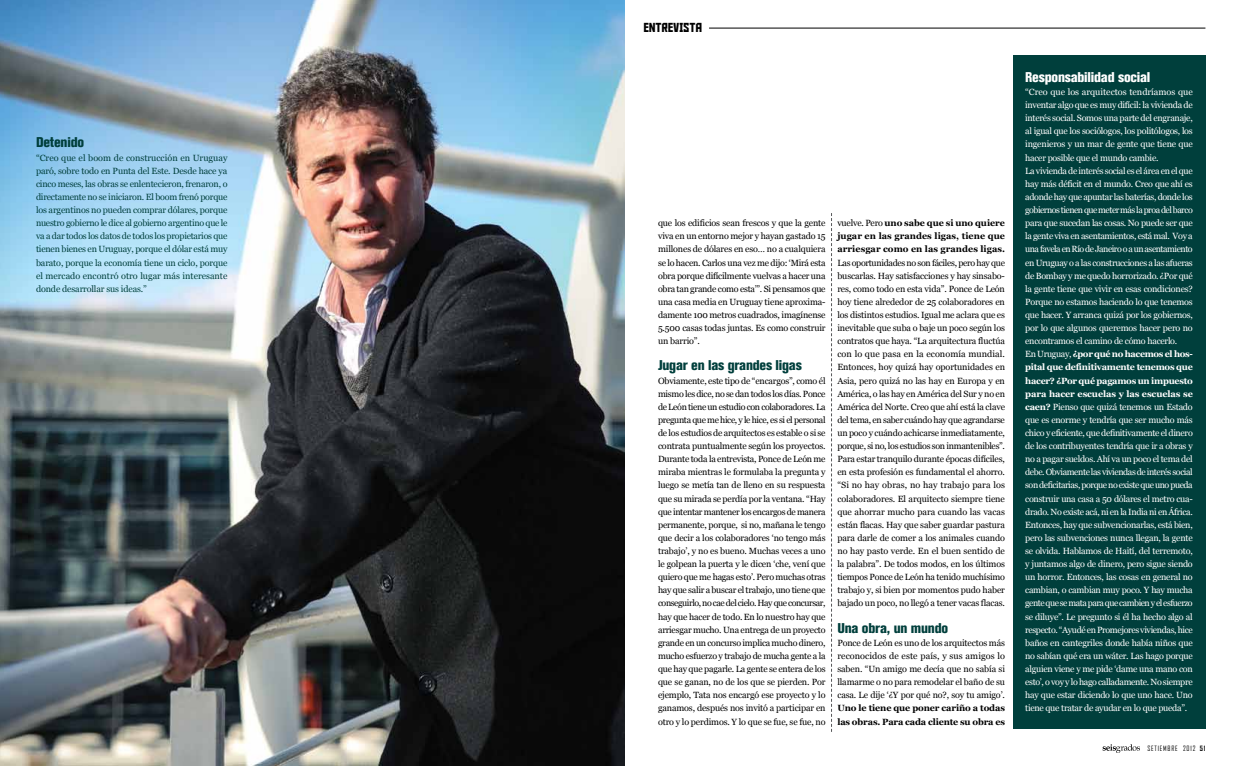
<style>
.page{position:relative;width:1248px;height:766px;background:#fff}
.page>*{position:absolute;margin:0;border:0;box-sizing:border-box;transform-origin:0 0}
.t1{font:800 condensed 14px "Akzidenz Grotesk BE";letter-spacing:-.015em;color:#003f3c}
.t2{font:800 condensed 14px "Akzidenz Grotesk BE";letter-spacing:-.015em;color:#fff}
.t3{font:13px "Aldothe Apache";color:#000}
.t4{font:9px/13.1px "Georgia";letter-spacing:-.015em;color:#000;text-align:justify}
.t5{font:9px/13.1px "Georgia";letter-spacing:-.03em;color:#fff}
.t6{font:9px/13.1px "Georgia";letter-spacing:-.01em;color:#003f3c;text-align:justify}
.t7{font:700 9px/13.1px "Georgia";letter-spacing:-.015em;color:#000;text-align:justify}
.t8{font:7px "Agency FB";letter-spacing:.12em;color:#000}
.s1{font-weight:400}
.s2{font-weight:700}
</style>
<div class="page">
<svg style="left:1102px;top:744px;width:37px;height:8px"></svg>
<div style="left:1012px;top:56px;width:193px;height:672px;background:#003f3c"></div>
<img style="left:0;top:0;width:624px;height:765px">
<hr style="left:709px;top:28px;width:496px;height:1px;background:#000">
<svg style="left:831px;top:213px;width:1px;height:518px"></svg>
<h1 class="t1" style="left:36px;top:134px;width:50px">Detenido</h1>
<p class="t6" style="left:36px;top:151px;width:193px">“Creo que el boom de construcción en Uruguay paró, sobre todo en Punta del Este. Desde hace ya cinco meses, las obras se enlentecieron, frenaron, o directamente no se iniciaron. El boom frenó porque los argentinos no pueden comprar dólares, porque nuestro gobierno le dice al gobierno argentino que le va a dar todos los datos de todos los propietarios que tienen bienes en Uruguay, porque el dólar está muy barato, porque la economía tiene un ciclo, porque el mercado encontró otro lugar más interesante donde desarrollar sus ideas.”</p>
<h2 class="t3" style="left:643px;top:20px;width:60px">ENTREVISTA</h2>
<p class="t4" style="left:658px;top:216px;width:169px">que los edificios sean frescos y que la gente viva en un entorno mejor y hayan gastado 15 millones de dólares en eso… no a cualquiera se lo hacen. Carlos una vez me dijo: ‘Mirá esta obra porque difícilmente vuelvas a hacer una obra tan grande como esta’”. Si pensamos que una casa media en Uruguay tiene aproxima&shy;damente 100 metros cuadrados, imagínense 5.500 casas todas juntas. Es como construir un barrio”.</p>
<h1 class="t1" style="left:658px;top:357px;width:145px">Jugar en las grandes ligas</h1>
<p class="t4" style="left:658px;top:374px;width:169px">Obviamente, este tipo de “encargos”, como él mismo les dice, no se dan todos los días. Ponce de León tiene un estudio con colaboradores. La pregunta que me hice, y le hice, es si el personal de los estudios de arquitectos es estable o si se contrata puntualmente según los proyectos.<br>Durante toda la entrevista, Ponce de León me miraba mientras le formulaba la pregunta y luego se metía tan de lleno en su respuesta que su mirada se perdía por la ventana. “Hay que intentar mantener los encargos de manera permanente, porque, si no, mañana le tengo que decir a los colaboradores ‘no tengo más trabajo’, y no es bueno. Muchas veces a uno le golpean la puerta y le dicen ‘che, vení que quiero que me hagas esto’. Pero muchas otras hay que salir a buscar el trabajo, uno tiene que conseguirlo, no cae del cielo. Hay que concursar, hay que hacer de todo. En lo nuestro hay que arriesgar mucho. Una entrega de un proyecto grande en un concurso implica mucho dinero, mucho esfuerzo y trabajo de mucha gente a la que hay que pagarle. La gente se entera de los que se ganan, no de los que se pierden. Por ejemplo, Tata nos encargó ese proyecto y lo ganamos, después nos invitó a participar en otro y lo perdimos. Y lo que se fue, se fue, no</p>
<p class="t7" style="left:837px;top:216px;width:169px"><span class="s1">vuelve. Pero</span> uno sabe que si uno quiere jugar en las grandes ligas, tiene que arriesgar como en las grandes ligas.</p>
<p class="t4" style="left:837px;top:256px;width:169px">Las oportunidades no son fáciles, pero hay que buscarlas. Hay satisfacciones y hay sinsabo&shy;res, como todo en esta vida”. Ponce de León hoy tiene alrededor de 25 colaboradores en los distintos estudios. Igual me aclara que es inevitable que suba o baje un poco según los contratos que haya. “La arquitectura fluctúa con lo que pasa en la economía mundial.<br>Entonces, hoy quizá hay oportunidades en Asia, pero quizá no las hay en Europa y en América, o las hay en América del Sur y no en América del Norte. Creo que ahí está la clave del tema, en saber cuándo hay que agrandarse un poco y cuándo achicarse inmediatamente, porque, si no, los estudios son inmantenibles”.<br>Para estar tranquilo durante épocas difíciles, en esta profesión es fundamental el ahorro. “Si no hay obras, no hay trabajo para los colaboradores. El arquitecto siempre tiene que ahorrar mucho para cuando las vacas están flacas. Hay que saber guardar pastura para darle de comer a los animales cuando no hay pasto verde. En el buen sentido de la palabra”. De todos modos, en los últimos tiempos Ponce de León ha tenido muchísimo trabajo y, si bien por momentos pudo haber bajado un poco, no llegó a tener vacas flacas.</p>
<h1 class="t1" style="left:837px;top:619px;width:112px">Una obra, un mundo</h1>
<p class="t4" style="left:837px;top:636px;width:169px">Ponce de León es uno de los arquitectos más reconocidos de este país, y sus amigos lo saben. “Un amigo me decía que no sabía si llamarme o no para remodelar el baño de su casa. Le dije ‘¿Y por qué no?, soy tu amigo’.</p>
<p class="t7" style="left:837px;top:701px;width:169px">Uno le tiene que poner cariño a todas las obras. Para cada cliente su obra es</p>
<h1 class="t2" style="left:1025px;top:69px;width:127px">Responsabilidad social</h1>
<p class="t5" style="left:1025px;top:85px;width:169px">“Creo que los arquitectos tendríamos que inventar algo que es muy difícil: la vivienda de interés social. Somos una parte del engranaje, al igual que los sociólogos, los politólogos, los ingenieros y un mar de gente que tiene que hacer posible que el mundo cambie.<br>La vivienda de interés social es el área en el que hay más déficit en el mundo. Creo que ahí es adonde hay que apuntar las baterías, donde los gobiernos tienen que meter más la proa del barco para que sucedan las cosas. No puede ser que la gente viva en asentamientos, está mal. Voy a una favela en Río de Janeiro o a un asentamiento en Uruguay o a las construcciones a las afueras de Bombay y me quedo horrorizado. ¿Por qué la gente tiene que vivir en esas condiciones?<br>Porque no estamos haciendo lo que tenemos que hacer. Y arranca quizá por los gobiernos, por lo que algunos queremos hacer pero no encontramos el camino de cómo hacerlo.<br>En Uruguay, <span class="s2">¿por qué no hacemos el hos&shy;pital que definitivamente tenemos que hacer? ¿Por qué pagamos un impuesto para hacer escuelas y las escuelas se caen?</span> Pienso que quizá tenemos un Estado que es enorme y tendría que ser mucho más chico y eficiente, que definitivamente el dinero de los contribuyentes tendría que ir a obras y no a pagar sueldos. Ahí va un poco el tema del debe. Obviamente las viviendas de interés social son deficitarias, porque no existe que uno pueda construir una casa a 50 dólares el metro cua&shy;drado. No existe acá, ni en la India ni en África.<br>Entonces, hay que subvencionarlas, está bien, pero las subvenciones nunca llegan, la gente se olvida. Hablamos de Haití, del terremoto, y juntamos algo de dinero, pero sigue siendo un horror. Entonces, las cosas en general no cambian, o cambian muy poco. Y hay mucha gente que se mata para que cambien y el esfuerzo se diluye”. Le pregunto si él ha hecho algo al respecto. “Ayudé en Promejores viviendas, hice baños en cantegriles donde había niños que no sabían qué era un wáter. Las hago porque alguien viene y me pide ‘dame una mano con esto’, o voy y lo hago calladamente. No siempre hay que estar diciendo lo que uno hace. Uno tiene que tratar de ayudar en lo que pueda”.</p>
<p class="t8" style="left:1147px;top:743px;width:60px">SETIEMBRE 2012 <span class="s2">51</span></p>
</div>
